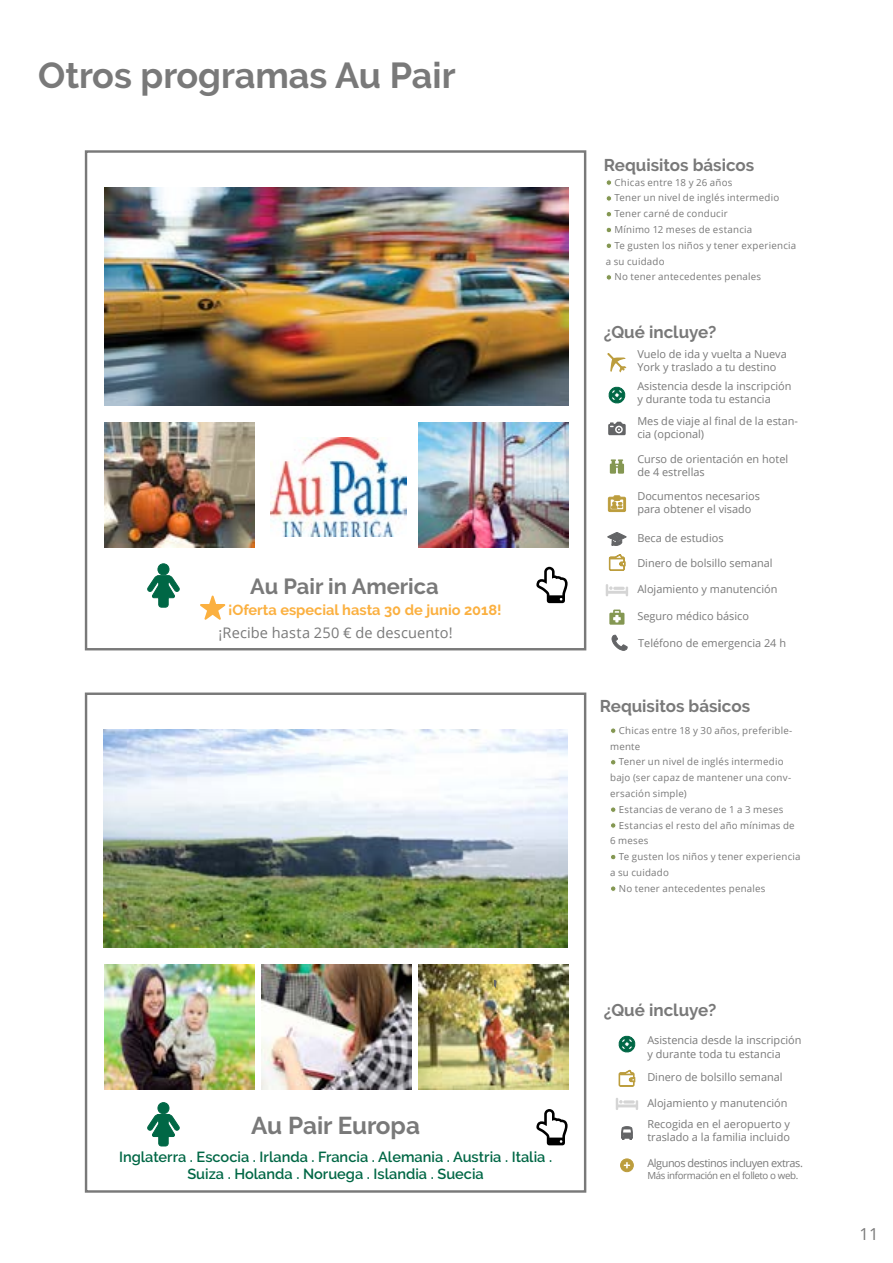
<style>
.page{position:relative;width:893px;height:1263px;background:#fff}
.page>*{position:absolute;margin:0;border:0;box-sizing:border-box;transform-origin:0 0}
.t1{font:700 36px "Raleway";color:#797979}
.t2{font:700 24.3px "Raleway";color:#797979}
.t3{font:700 21.9px "Raleway";color:#797979}
.t4{font:700 16.95px "Raleway";color:#797979}
.t5{font:16.5px "Open Sans";color:#797979}
.t6{font:600 14.55px/17.5px "Raleway";color:#006745;text-align:center}
.t7{font:700 14.55px "Raleway";color:#fbb040}
.t8{font:14.55px "Open Sans";letter-spacing:.01em;color:#797979}
.t9{font:10.95px/13px "Open Sans";color:#797979}
.t10{font:10.95px "Open Sans";letter-spacing:-.04em;color:#797979}
.t11{font:9.75px/15.8px "Open Sans";letter-spacing:.025em;color:#797979}
.t12{font:9.75px "Open Sans";letter-spacing:-.04em;color:#797979}
</style>
<div class="page">
<div style="left:85px;top:150px;width:501px;height:500px;border:2px solid #797979"></div>
<svg style="left:147px;top:563px;width:33px;height:45px"></svg>
<img style="left:418px;top:423px;width:150px;height:124px">
<img style="left:104px;top:187px;width:464px;height:218px">
<img style="left:271px;top:438px;width:135px;height:98px">
<img style="left:105px;top:423px;width:150px;height:124px">
<svg style="left:536px;top:567px;width:32px;height:36px"></svg>
<svg style="left:200px;top:596px;width:25px;height:24px"></svg>
<div style="left:606px;top:179px;width:6px;height:7px;border:1px solid #fff;border-radius:50%"></div>
<svg style="left:606px;top:196px;width:5px;height:5px"></svg>
<svg style="left:606px;top:212px;width:5px;height:5px"></svg>
<svg style="left:606px;top:227px;width:5px;height:6px"></svg>
<svg style="left:606px;top:243px;width:5px;height:5px"></svg>
<svg style="left:606px;top:275px;width:5px;height:5px"></svg>
<svg style="left:606px;top:584px;width:22px;height:12px"></svg>
<svg style="left:608px;top:386px;width:18px;height:18px"></svg>
<svg style="left:608px;top:422px;width:18px;height:13px"></svg>
<svg style="left:607px;top:353px;width:19px;height:19px"></svg>
<svg style="left:610px;top:459px;width:14px;height:15px"></svg>
<svg style="left:608px;top:495px;width:18px;height:17px"></svg>
<svg style="left:609px;top:609px;width:15px;height:16px"></svg>
<svg style="left:608px;top:532px;width:18px;height:14px"></svg>
<svg style="left:609px;top:554px;width:16px;height:16px"></svg>
<svg style="left:612px;top:635px;width:15px;height:15px"></svg>
<svg style="left:536px;top:1109px;width:32px;height:36px"></svg>
<img style="left:104px;top:729px;width:464px;height:218px">
<div style="left:85px;top:692px;width:501px;height:501px;border:2px solid #797979"></div>
<svg style="left:147px;top:1102px;width:33px;height:45px"></svg>
<img style="left:418px;top:965px;width:150px;height:124px">
<img style="left:262px;top:965px;width:150px;height:124px">
<img style="left:105px;top:965px;width:150px;height:124px">
<svg style="left:494px;top:979px;width:3px;height:9px"></svg>
<div style="left:610px;top:727px;width:6px;height:7px;border:1px solid #fff;border-radius:50%"></div>
<svg style="left:611px;top:760px;width:5px;height:5px"></svg>
<div style="left:610px;top:806px;width:6px;height:7px;border:1px solid #fff;border-radius:50%"></div>
<svg style="left:611px;top:822px;width:5px;height:6px"></svg>
<svg style="left:611px;top:854px;width:5px;height:6px"></svg>
<div style="left:610px;top:885px;width:6px;height:7px;border:1px solid #fff;border-radius:50%"></div>
<svg style="left:618px;top:1035px;width:18px;height:18px"></svg>
<svg style="left:616px;top:1098px;width:22px;height:12px"></svg>
<svg style="left:619px;top:1070px;width:16px;height:16px"></svg>
<svg style="left:621px;top:1126px;width:11px;height:14px"></svg>
<svg style="left:620px;top:1158px;width:14px;height:14px"></svg>
<h1 class="t1" style="left:38px;top:55px;width:419px">Otros programas Au Pair</h1>
<h3 class="t3" style="left:250px;top:574px;width:190px">Au Pair in America</h3>
<h3 class="t7" style="left:228px;top:601px;width:275px">¡Oferta especial hasta 30 de junio 2018!</h3>
<h3 class="t8" style="left:219px;top:623px;width:235px">¡Recibe hasta 250 € de descuento!</h3>
<h2 class="t2" style="left:251px;top:1112px;width:170px">Au Pair Europa</h2>
<h3 class="t6" style="left:119px;top:1148px;width:435px">Inglaterra . Escocia . Irlanda . Francia . Alemania . Austria . Italia .<br>Suiza . Holanda . Noruega . Islandia . Suecia</h3>
<h3 class="t4" style="left:604px;top:156px;width:152px">Requisitos básicos</h3>
<p class="t11" style="left:614px;top:174px;width:119px">Chicas entre 18 y 26 años</p>
<p class="t11" style="left:614px;top:190px;width:166px">Tener un nivel de inglés intermedio</p>
<p class="t11" style="left:614px;top:206px;width:115px">Tener carné de conducir</p>
<p class="t11" style="left:614px;top:221px;width:139px">Mínimo 12 meses de estancia</p>
<p class="t11" style="left:614px;top:237px;width:183px">Te gusten los niños y tener experiencia</p>
<p class="t11" style="left:606px;top:253px;width:60px">a su cuidado</p>
<p class="t11" style="left:614px;top:269px;width:148px">No tener antecedentes penales</p>
<h3 class="t4" style="left:604px;top:323px;width:114px">¿Qué incluye?</h3>
<p class="t9" style="left:637px;top:347px;width:151px">Vuelo de ida y vuelta a Nueva<br>York y traslado a tu destino</p>
<p class="t9" style="left:637px;top:379px;width:156px">Asistencia desde la inscripción y durante toda tu estancia</p>
<p class="t9" style="left:637px;top:414px;width:162px">Mes de viaje al final de la estan&shy;cia (opcional)</p>
<p class="t9" style="left:637px;top:452px;width:152px">Curso de orientación en hotel de 4 estrellas</p>
<p class="t9" style="left:637px;top:489px;width:124px">Documentos necesarios para obtener el visado</p>
<p class="t9" style="left:637px;top:531px;width:88px">Beca de estudios</p>
<p class="t9" style="left:637px;top:556px;width:137px">Dinero de bolsillo semanal</p>
<p class="t9" style="left:637px;top:582px;width:142px">Alojamiento y manutención</p>
<p class="t9" style="left:637px;top:609px;width:113px">Seguro médico básico</p>
<p class="t9" style="left:638px;top:636px;width:149px">Teléfono de emergencia 24 h</p>
<h3 class="t4" style="left:600px;top:696px;width:152px">Requisitos básicos</h3>
<p class="t11" style="left:610px;top:722px;width:184px;text-indent:9px">Chicas entre 18 y 30 años, preferible&shy;mente</p>
<p class="t11" style="left:610px;top:754px;width:183px;text-indent:9px">Tener un nivel de inglés intermedio bajo (ser capaz de mantener una conv&shy;ersación simple)</p>
<p class="t11" style="left:619px;top:801px;width:166px">Estancias de verano de 1 a 3 meses</p>
<p class="t11" style="left:619px;top:817px;width:177px">Estancias el resto del año mínimas de</p>
<p class="t11" style="left:610px;top:833px;width:40px">6 meses</p>
<p class="t11" style="left:619px;top:848px;width:183px">Te gusten los niños y tener experiencia</p>
<p class="t11" style="left:610px;top:864px;width:60px">a su cuidado</p>
<p class="t11" style="left:619px;top:880px;width:148px">No tener antecedentes penales</p>
<h3 class="t4" style="left:604px;top:1000px;width:114px">¿Qué incluye?</h3>
<p class="t9" style="left:647px;top:1034px;width:156px">Asistencia desde la inscripción y durante toda tu estancia</p>
<p class="t9" style="left:647px;top:1096px;width:142px">Alojamiento y manutención</p>
<p class="t9" style="left:647px;top:1070px;width:137px">Dinero de bolsillo semanal</p>
<p class="t9" style="left:647px;top:1117px;width:144px">Recogida en el aeropuerto y traslado a la familia incluido</p>
<p class="t10" style="left:647px;top:1155px;width:157px">Algunos destinos incluyen extras.</p>
<p class="t12" style="left:647px;top:1168px;width:152px">Más información en el folleto o web.</p>
<h3 class="t5" style="left:860px;top:1222px;width:20px">11</h3>
</div>
